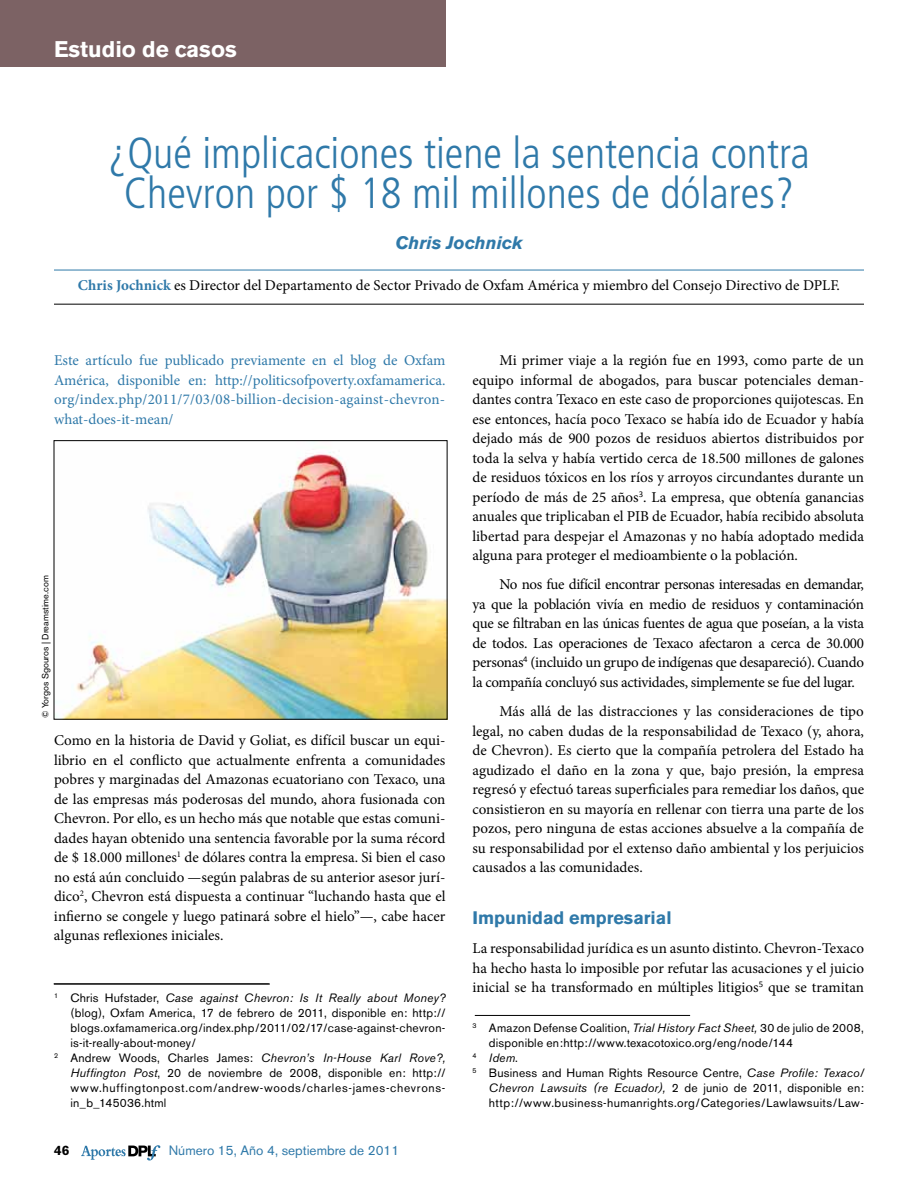
<style>
.page{position:relative;width:918px;height:1188px;background:#fff}
.page>*{position:absolute;margin:0;border:0;box-sizing:border-box;transform-origin:0 0}
.t1{font:300 condensed 43.5px/40.5px "Frutiger";color:#2f79a9;text-align:center}
.t2{font:700 22.5px "Akzidenz Grotesk BE";color:#fff}
.t3{font:700 18px "Akzidenz Grotesk BE";color:#2f79a9}
.t4{font:italic 700 18px "Akzidenz Grotesk BE";color:#2f79a9}
.t5{font:15px/19.5px "Minion Pro";color:#000;text-align:justify}
.t6{font:15px/19.5px "Minion Pro";letter-spacing:.015em;color:#2f79a9;text-align:justify}
.t7{font:13.5px "Akzidenz Grotesk BE";color:#2f79a9}
.t8{font:700 13.5px "Akzidenz Grotesk BE";color:#000}
.t9{font:12px "Akzidenz Grotesk BE";letter-spacing:.02em;color:#000}
.t10{font:italic 12px "Akzidenz Grotesk BE";letter-spacing:.015em;color:#000}
.t11{font:12px "Akzidenz Grotesk BE";letter-spacing:.06em;color:#000}
.t12{font:9px "Akzidenz Grotesk BE";color:#000}
.s1{font-weight:700;color:#2f79a9}
.s2{font-style:normal}
.s3{font-style:italic}
</style>
<div class="page">
<svg style="left:81px;top:1145px;width:79px;height:16px"></svg>
<hr style="left:54px;top:984px;width:216px;height:1px;background:#000">
<hr style="left:54px;top:270px;width:810px;height:1px;background:#2f79a9">
<hr style="left:54px;top:304px;width:810px;height:1px;background:#000">
<div style="left:0;top:0;width:446px;height:67px;background:#7c6264"></div>
<img style="left:56px;top:452px;width:389px;height:266px">
<div style="left:54px;top:440px;width:393px;height:280px;border:1px solid #000"></div>
<hr style="left:475px;top:1015px;width:215px;height:1px;background:#000">
<h2 class="t2" style="left:54px;top:36px;width:184px">Estudio de casos</h2>
<h1 class="t1" style="left:108px;top:133px;width:703px">¿Qué implicaciones tiene la sentencia contra<br>Chevron por $ 18 mil millones de dólares?</h1>
<p class="t4" style="left:395px;top:232px;width:129px">Chris Jochnick</p>
<p class="t5" style="left:78px;top:276px;width:764px"><span class="s1">Chris Jochnick</span> es Director del Departamento de Sector Privado de Oxfam América y miembro del Consejo Directivo de DPLF.</p>
<p class="t6" style="left:54px;top:351px;width:393px">Este artículo fue publicado previamente en el blog de Oxfam América, disponible en: http://politicsofpoverty.oxfamamerica. org/index.php/2011/7/03/08-billion-decision-against-chevron&shy;what-does-it-mean/</p>
<p class="t12" style="left:40px;top:718px;width:144px;rotate:-90deg">© Yorgos Sgouros | Dreamstime.com</p>
<p class="t5" style="left:54px;top:731px;width:393px">Como en la historia de David y Goliat, es difícil buscar un equi&shy;librio en el conflicto que actualmente enfrenta a comunidades pobres y marginadas del Amazonas ecuatoriano con Texaco, una de las empresas más poderosas del mundo, ahora fusionada con Chevron. Por ello, es un hecho más que notable que estas comuni&shy;dades hayan obtenido una sentencia favorable por la suma récord de $ 18.000 millones<sup>1</sup> de dólares contra la empresa. Si bien el caso no está aún concluido —según palabras de su anterior asesor jurí&shy;dico<sup>2</sup>, Chevron está dispuesta a continuar “luchando hasta que el infierno se congele y luego patinará sobre el hielo”—, cabe hacer algunas reflexiones iniciales.</p>
<p class="t10" style="left:54px;top:991px;width:393px"><sup>1</sup> <span class="s2">Chris Hufstader,</span> Case against Chevron: Is It Really about Money?</p>
<p class="t9" style="left:70px;top:1006px;width:376px">(blog), Oxfam America, 17 de febrero de 2011, disponible en: http://</p>
<p class="t9" style="left:70px;top:1021px;width:376px">blogs.oxfamamerica.org/index.php/2011/02/17/case-against-chevron-</p>
<p class="t9" style="left:70px;top:1036px;width:127px">is-it-really-about-money/</p>
<p class="t10" style="left:54px;top:1051px;width:393px"><sup>2</sup> <span class="s2">Andrew Woods, Charles James:</span> Chevron’s In-House Karl Rove?,</p>
<p class="t9" style="left:70px;top:1066px;width:377px"><span class="s3">Huffington Post</span>, 20 de noviembre de 2008, disponible en: http://</p>
<p class="t11" style="left:70px;top:1081px;width:376px">www.huffingtonpost.com/andrew-woods/charles-james-chevrons-</p>
<p class="t9" style="left:70px;top:1096px;width:97px">in_b_145036.html</p>
<p class="t8" style="left:54px;top:1143px;width:17px">46</p>
<p class="t7" style="left:169px;top:1143px;width:232px">Número 15, Año 4, septiembre de 2011</p>
<p class="t5" style="left:472px;top:351px;width:393px;text-indent:27px">Mi primer viaje a la región fue en 1993, como parte de un equipo informal de abogados, para buscar potenciales deman&shy;dantes contra Texaco en este caso de proporciones quijotescas. En ese entonces, hacía poco Texaco se había ido de Ecuador y había dejado más de 900 pozos de residuos abiertos distribuidos por toda la selva y había vertido cerca de 18.500 millones de galones de residuos tóxicos en los ríos y arroyos circundantes durante un período de más de 25 años<sup>3</sup>. La empresa, que obtenía ganancias anuales que triplicaban el PIB de Ecuador, había recibido absoluta libertad para despejar el Amazonas y no había adoptado medida alguna para proteger el medioambiente o la población.</p>
<p class="t5" style="left:472px;top:575px;width:393px;text-indent:27px">No nos fue difícil encontrar personas interesadas en demandar, ya que la población vivía en medio de residuos y contaminación que se filtraban en las únicas fuentes de agua que poseían, a la vista de todos. Las operaciones de Texaco afectaron a cerca de 30.000 personas<sup>4</sup> (incluido un grupo de indígenas que desapareció). Cuando la compañía concluyó sus actividades, simplemente se fue del lugar.</p>
<p class="t5" style="left:472px;top:702px;width:393px;text-indent:27px">Más allá de las distracciones y las consideraciones de tipo legal, no caben dudas de la responsabilidad de Texaco (y, ahora, de Chevron). Es cierto que la compañía petrolera del Estado ha agudizado el daño en la zona y que, bajo presión, la empresa regresó y efectuó tareas superficiales para remediar los daños, que consistieron en su mayoría en rellenar con tierra una parte de los pozos, pero ninguna de estas acciones absuelve a la compañía de su responsabilidad por el extenso daño ambiental y los perjuicios causados a las comunidades.</p>
<p class="t3" style="left:472px;top:907px;width:201px">Impunidad empresarial</p>
<p class="t5" style="left:472px;top:939px;width:393px">La responsabilidad jurídica es un asunto distinto. Chevron-Texaco ha hecho hasta lo imposible por refutar las acusaciones y el juicio inicial se ha transformado en múltiples litigios<sup>5</sup> que se tramitan</p>
<p class="t9" style="left:472px;top:1021px;width:393px"><sup>3</sup> Amazon Defense Coalition, <span class="s3">Trial History Fact Sheet,</span> 30 de julio de 2008,</p>
<p class="t9" style="left:489px;top:1036px;width:306px">disponible en:http://www.texacotoxico.org/eng/node/144</p>
<p class="t10" style="left:472px;top:1051px;width:47px"><sup>4</sup> Idem<span class="s2">.</span></p>
<p class="t9" style="left:472px;top:1066px;width:393px"><sup>5</sup> Business and Human Rights Resource Centre, <span class="s3">Case Profile: Texaco/</span></p>
<p class="t9" style="left:489px;top:1081px;width:376px"><span class="s3">Chevron Lawsuits (re Ecuador),</span> 2 de junio de 2011, disponible en:</p>
<p class="t9" style="left:489px;top:1096px;width:376px">http://www.business-humanrights.org/Categories/Lawlawsuits/Law-</p>
</div>
